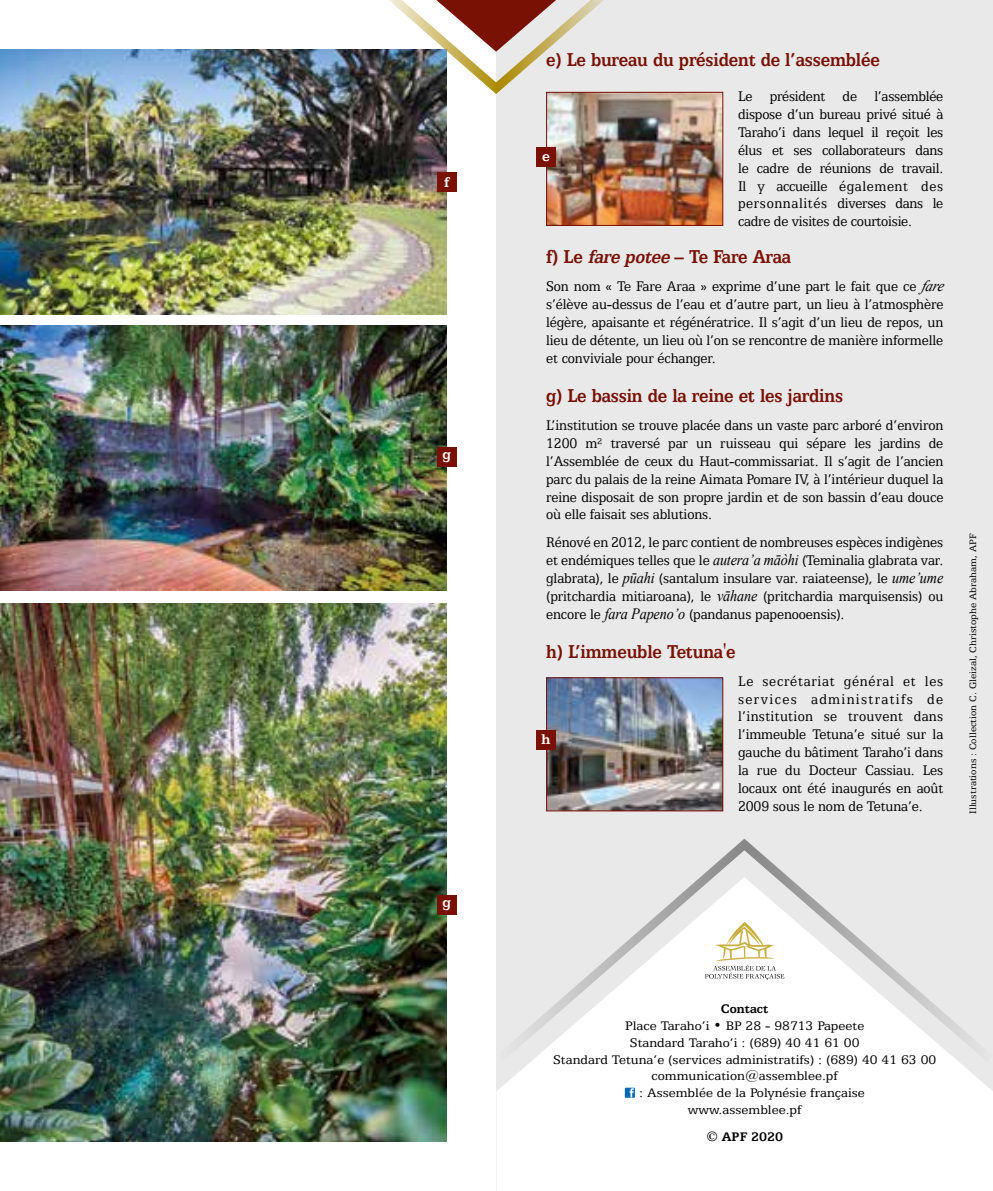
<style>
.page{position:relative;width:993px;height:1191px;background:#fff}
.page>*{position:absolute;margin:0;border:0;box-sizing:border-box;transform-origin:0 0}
.t1{font:700 21px "Egyptian 505 BT";letter-spacing:-.01em;color:#791104;scale:.9 1}
.t2{font:15.75px/17.8px "Egyptian 505 BT";letter-spacing:-.01em;color:#000;text-align:justify;scale:.9 1}
.t3{font:700 15.75px "Egyptian 505 BT";color:#fff}
.t4{font:14px "Egyptian 505 BT";color:#000}
.t5{font:700 14px "Egyptian 505 BT";color:#000}
.t6{font:10.5px "Egyptian 505 BT";color:#000}
.s1{font-style:italic}
.s2{font-family:"Times New Roman";font-style:italic}
</style>
<div class="page">
<div style="left:496px;top:0;width:496px;height:1191px;background:#e9e9e9"></div>
<div style="left:496px;top:1063px;width:496px;height:128px;background:#fff"></div>
<svg style="left:523px;top:838px;width:449px;height:225px"></svg>
<img style="left:548px;top:679px;width:173px;height:130px">
<div style="left:546px;top:677px;width:177px;height:134px;border:1px solid #791104"></div>
<img style="left:548px;top:96px;width:173px;height:128px">
<div style="left:546px;top:92px;width:177px;height:134px;border:1px solid #791104"></div>
<img style="left:0;top:50px;width:446px;height:264px">
<img style="left:0;top:325px;width:446px;height:265px">
<img style="left:0;top:604px;width:446px;height:537px">
<div style="left:437px;top:172px;width:19px;height:20px;background:#791104"></div>
<div style="left:536px;top:730px;width:20px;height:20px;background:#791104"></div>
<div style="left:536px;top:147px;width:20px;height:20px;background:#791104"></div>
<div style="left:437px;top:446px;width:19px;height:20px;background:#791104"></div>
<div style="left:437px;top:895px;width:19px;height:19px;background:#791104"></div>
<img style="left:246px;top:0;width:478px;height:96px">
<svg style="left:436px;top:0;width:120px;height:52px"></svg>
<svg style="left:624px;top:1087px;width:11px;height:11px"></svg>
<svg style="left:624px;top:1087px;width:10px;height:10px"></svg>
<svg style="left:704px;top:922px;width:80px;height:57px;background:#efecdf"></svg>
<p class="t3" style="left:444px;top:173px;width:7px">f</p>
<p class="t3" style="left:442px;top:445px;width:10px">g</p>
<p class="t3" style="left:442px;top:893px;width:10px">g</p>
<h1 class="t1" style="left:546px;top:47px;width:372px">e) Le bureau du président de l’assemblée</h1>
<p class="t2" style="left:737px;top:87px;width:229px">Le président de l’assemblée dispose d’un bureau privé situé à Taraho’i dans lequel il reçoit les élus et ses collaborateurs dans le cadre de réunions de travail.<br>Il y accueille également des personnalités diverses dans le cadre de visites de courtoisie.</p>
<h1 class="t1" style="left:546px;top:245px;width:274px">f) Le <span class="s1">fare potee</span> – Te Fare Araa</h1>
<p class="t2" style="left:546px;top:277px;width:447px;text-align:left">Son nom « Te Fare Araa » exprime d’une part le fait que ce <span class="s2">fare </span>s’élève au-dessus de l’eau et d’autre part, un lieu à l’atmosphère légère, apaisante et régénératrice. Il s’agit d’un lieu de repos, un lieu de détente, un lieu où l’on se rencontre de manière informelle et conviviale pour échanger.</p>
<h1 class="t1" style="left:546px;top:383px;width:331px">g) Le bassin de la reine et les jardins</h1>
<p class="t2" style="left:546px;top:416px;width:443px">L’institution se trouve placée dans un vaste parc arboré d’environ 1200 m² traversé par un ruisseau qui sépare les jardins de l’Assemblée de ceux du Haut-commissariat. Il s’agit de l’ancien parc du palais de la reine Aimata Pomare IV, à l’intérieur duquel la reine disposait de son propre jardin et de son bassin d’eau douce où elle faisait ses ablutions.</p>
<p class="t2" style="left:546px;top:533px;width:442px">Rénové en 2012, le parc contient de nombreuses espèces indigènes et endémiques telles que le <span class="s2">autera’a māòhi</span> (Teminalia glabrata var. glabrata), le <span class="s2">pūahi</span> (santalum insulare var. raiateense), le <span class="s2">ume’ume </span>(pritchardia mitiaroana), le <span class="s2">vāhane</span> (pritchardia marquisensis) ou encore le <span class="s2">fara Papeno’o</span> (pandanus papenooensis).</p>
<h1 class="t1" style="left:546px;top:639px;width:212px">h) L’immeuble Tetuna'e</h1>
<p class="t2" style="left:737px;top:671px;width:229px">Le secrétariat général et les services administratifs de l’institution se trouvent dans l’immeuble Tetuna’e situé sur la gauche du bâtiment Taraho’i dans la rue du Docteur Cassiau. Les locaux ont été inaugurés en août 2009 sous le nom de Tetuna’e.</p>
<p class="t3" style="left:542px;top:147px;width:9px">e</p>
<p class="t3" style="left:541px;top:730px;width:10px">h</p>
<p class="t6" style="left:966px;top:814px;width:281px;rotate:-90deg">Illustrations : Collection C. Gleizal, Christophe Abraham, APF</p>
<p class="t5" style="left:720px;top:1000px;width:49px">Contact</p>
<p class="t4" style="left:625px;top:1017px;width:241px">Place Taraho’i • BP 28 - 98713 Papeete</p>
<p class="t4" style="left:629px;top:1034px;width:231px">Standard Taraho’i : (689) 40 41 61 00</p>
<p class="t4" style="left:553px;top:1051px;width:384px">Standard Tetuna’e (services administratifs) : (689) 40 41 63 00</p>
<p class="t4" style="left:651px;top:1068px;width:188px">communication@assemblee.pf</p>
<p class="t4" style="left:639px;top:1084px;width:227px">: Assemblée de la Polynésie française</p>
<p class="t4" style="left:687px;top:1101px;width:115px">www.assemblee.pf</p>
<p class="t5" style="left:706px;top:1128px;width:78px">© APF 2020</p>
</div>
